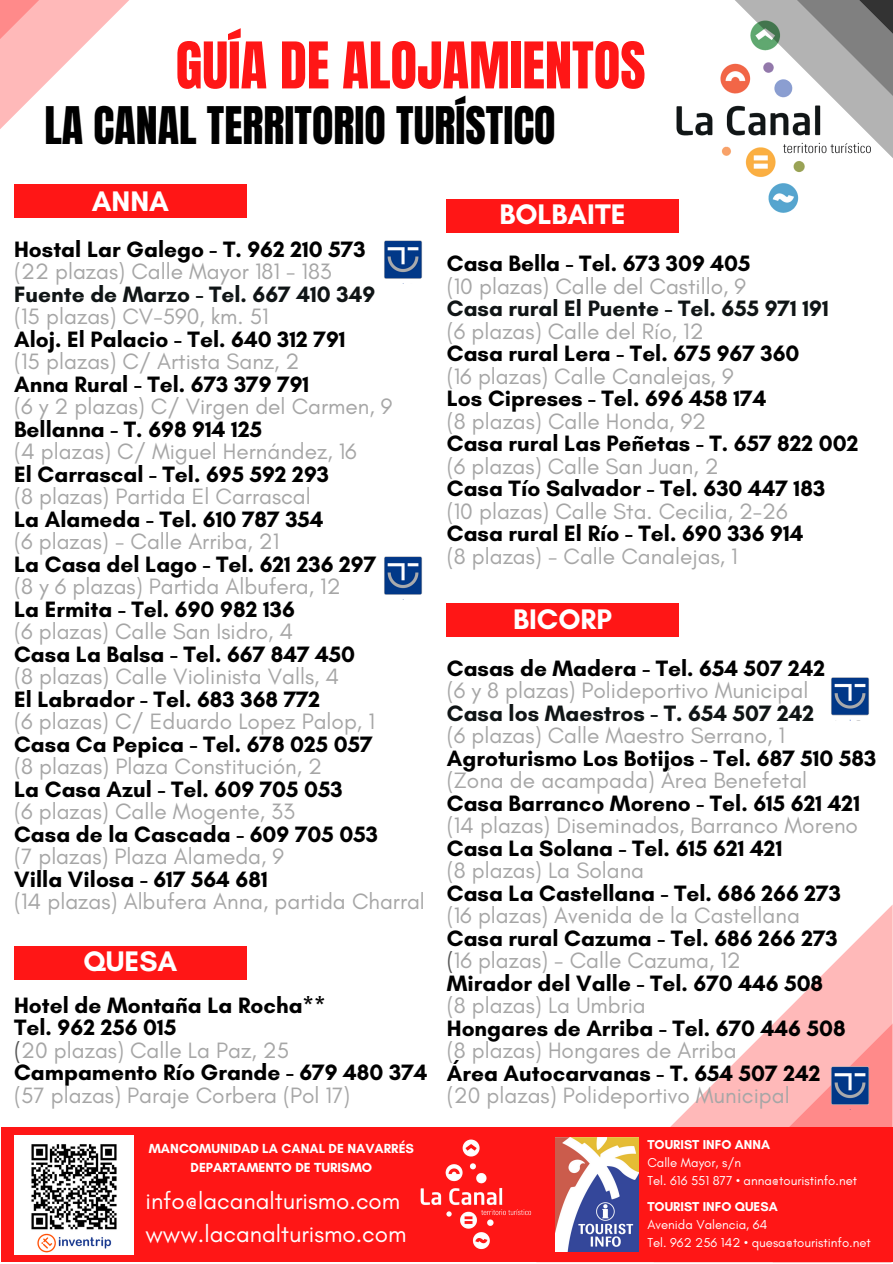
<style>
.page{position:relative;width:893px;height:1264px;background:#fff}
.page>*{position:absolute;margin:0;border:0;box-sizing:border-box;transform-origin:0 0}
.t1{font:54.75px "Anton";color:#ff1616}
.t2{font:44.1px "Anton";color:#000}
.t3{font:700 28.8px "Glacial Indifference";color:#fff}
.t4{font:24.15px "Glacial Indifference";color:#fff}
.t5{font:22.65px "Glacial Indifference";color:#a6a6a6}
.t6{font:700 22.65px "Glacial Indifference";color:#000}
.t7{font:700 22.65px "Glacial Indifference";color:#101516}
.t8{font:700 13.35px "Glacial Indifference";color:#fff}
.t9{font:13.05px "Glacial Indifference";color:#fff}
.t10{font:700 13.05px "Glacial Indifference";color:#fff}
.s1{color:#545454}
</style>
<div class="page">
<img style="left:676px;top:75px;width:123px;height:143px">
<svg style="left:774px;top:905px;width:118px;height:118px"></svg>
<svg style="left:670px;top:1023px;width:222px;height:104px;fill:#ffb9b9"></svg>
<div style="left:1px;top:1127px;width:891px;height:135px;background:#ff1616"></div>
<img style="left:420px;top:1139px;width:112px;height:111px">
<img style="left:555px;top:1137px;width:84px;height:114px">
<img style="left:14px;top:1135px;width:119px;height:119px">
<svg style="left:721px;top:0;width:171px;height:173px"></svg>
<svg style="left:0;top:0;width:129px;height:129px"></svg>
<div style="left:14px;top:184px;width:233px;height:34px;background:#ff1616"></div>
<div style="left:446px;top:199px;width:232px;height:33px;background:#ff1616"></div>
<div style="left:446px;top:603px;width:232px;height:34px;background:#ff1616"></div>
<img style="left:384px;top:556px;width:38px;height:39px">
<img style="left:384px;top:240px;width:38px;height:44px">
<img style="left:831px;top:677px;width:38px;height:43px">
<img style="left:826px;top:1062px;width:52px;height:47px">
<div style="left:14px;top:945px;width:233px;height:34px;background:#ff1616"></div>
<p class="t1" style="left:176px;top:26px;width:471px">GUÍA DE ALOJAMIENTOS</p>
<p class="t2" style="left:44px;top:94px;width:513px">LA CANAL TERRITORIO TURÍSTICO</p>
<p class="t3" style="left:92px;top:183px;width:79px">ANNA</p>
<p class="t6" style="left:14px;top:235px;width:353px">Hostal Lar Galego - T. 962 210 573</p>
<p class="t5" style="left:14px;top:258px;width:319px">(22 plazas) Calle Mayor 181 - 183</p>
<p class="t7" style="left:14px;top:280px;width:362px">Fuente de Marzo - Tel. 667 410 349</p>
<p class="t5" style="left:14px;top:303px;width:256px">(15 plazas) CV-590, km. 51</p>
<p class="t6" style="left:14px;top:325px;width:333px">Aloj. El Palacio - Tel. 640 312 791</p>
<p class="t5" style="left:14px;top:348px;width:287px">(15 plazas) C/ Artista Sanz, 2</p>
<p class="t6" style="left:14px;top:370px;width:296px">Anna Rural - Tel. 673 379 791</p>
<p class="t5" style="left:14px;top:393px;width:379px">(6 y 2 plazas) C/ Virgen del Carmen, 9</p>
<p class="t6" style="left:14px;top:415px;width:249px">Bellanna - T. 698 914 125</p>
<p class="t5" style="left:14px;top:438px;width:344px">(4 plazas) C/ Miguel Hernández, 16</p>
<p class="t6" style="left:14px;top:460px;width:316px">El Carrascal - Tel. 695 592 293</p>
<p class="t5" style="left:14px;top:482px;width:298px">(8 plazas) Partida El Carrascal</p>
<p class="t6" style="left:14px;top:505px;width:311px">La Alameda - Tel. 610 787 354</p>
<p class="t5" style="left:14px;top:527px;width:266px">(6 plazas) - Calle Arriba, 21</p>
<p class="t6" style="left:14px;top:550px;width:363px">La Casa del Lago - Tel. 621 236 297</p>
<p class="t5" style="left:14px;top:572px;width:328px">(8 y 6 plazas) Partida Albufera, 12</p>
<p class="t6" style="left:14px;top:595px;width:282px">La Ermita - Tel. 690 982 136</p>
<p class="t5" style="left:14px;top:617px;width:280px">(6 plazas) Calle San Isidro, 4</p>
<p class="t6" style="left:14px;top:640px;width:342px">Casa La Balsa - Tel. 667 847 450</p>
<p class="t5" style="left:14px;top:662px;width:326px">(8 plazas) Calle Violinista Valls, 4</p>
<p class="t6" style="left:14px;top:685px;width:308px">El Labrador - Tel. 683 368 772</p>
<p class="t5" style="left:14px;top:707px;width:362px">(6 plazas) C/ Eduardo Lopez Palop, 1</p>
<p class="t6" style="left:14px;top:730px;width:360px">Casa Ca Pepica - Tel. 678 025 057</p>
<p class="t5" style="left:14px;top:752px;width:309px">(8 plazas) Plaza Constitución, 2</p>
<p class="t6" style="left:14px;top:775px;width:330px">La Casa Azul - Tel. 609 705 053</p>
<p class="t5" style="left:14px;top:797px;width:282px">(6 plazas) Calle Mogente, 33</p>
<p class="t6" style="left:14px;top:820px;width:365px">Casa de la Cascada - 609 705 053</p>
<p class="t5" style="left:14px;top:842px;width:271px">(7 plazas) Plaza Alameda, 9</p>
<p class="t6" style="left:14px;top:865px;width:255px">Villa Vilosa - 617 564 681</p>
<p class="t5" style="left:14px;top:887px;width:412px">(14 plazas) Albufera Anna, partida Charral</p>
<p class="t3" style="left:83px;top:943px;width:95px">QUESA</p>
<p class="t6" style="left:14px;top:991px;width:313px">Hotel de Montaña La Rocha**</p>
<p class="t6" style="left:14px;top:1013px;width:164px">Tel. 962 256 015</p>
<p class="t5" style="left:14px;top:1036px;width:276px"><span class="s1">(</span>20 plazas) Calle La Paz, 25</p>
<p class="t6" style="left:14px;top:1058px;width:415px">Campamento Río Grande - 679 480 374</p>
<p class="t5" style="left:14px;top:1081px;width:337px">(57 plazas) Paraje Corbera (Pol 17)</p>
<p class="t8" style="left:149px;top:1140px;width:267px">MANCOMUNIDAD LA CANAL DE NAVARRÉS</p>
<p class="t8" style="left:190px;top:1159px;width:183px">DEPARTAMENTO DE TURISMO</p>
<p class="t4" style="left:145px;top:1185px;width:256px">info@lacanalturismo.com</p>
<p class="t4" style="left:145px;top:1219px;width:262px">www.lacanalturismo.com</p>
<p class="t3" style="left:499px;top:197px;width:128px">BOLBAITE</p>
<p class="t6" style="left:447px;top:250px;width:305px">Casa Bella - Tel. 673 309 405</p>
<p class="t5" style="left:447px;top:272px;width:301px">(10 plazas) Calle del Castillo, 9</p>
<p class="t7" style="left:447px;top:295px;width:383px">Casa rural El Puente - Tel. 655 971 191</p>
<p class="t5" style="left:447px;top:317px;width:258px">(6 plazas) Calle del Río, 12</p>
<p class="t6" style="left:447px;top:339px;width:354px">Casa rural Lera - Tel. 675 967 360</p>
<p class="t5" style="left:447px;top:362px;width:288px">(16 plazas) Calle Canalejas, 9</p>
<p class="t6" style="left:447px;top:384px;width:321px">Los Cipreses - Tel. 696 458 174</p>
<p class="t5" style="left:447px;top:407px;width:261px">(8 plazas) Calle Honda, 92</p>
<p class="t6" style="left:447px;top:429px;width:413px">Casa rural Las Peñetas - T. 657 822 002</p>
<p class="t5" style="left:447px;top:452px;width:273px">(6 plazas) Calle San Juan, 2</p>
<p class="t6" style="left:447px;top:474px;width:380px">Casa Tío Salvador - Tel. 630 447 183</p>
<p class="t5" style="left:447px;top:497px;width:342px">(10 plazas) Calle Sta. Cecilia, 2-26</p>
<p class="t6" style="left:447px;top:519px;width:358px">Casa rural El Río - Tel. 690 336 914</p>
<p class="t5" style="left:447px;top:542px;width:292px">(8 plazas) - Calle Canalejas, 1</p>
<p class="t3" style="left:513px;top:601px;width:100px">BICORP</p>
<p class="t6" style="left:447px;top:654px;width:380px">Casas de Madera - Tel. 654 507 242</p>
<p class="t5" style="left:447px;top:676px;width:363px">(6 y 8 plazas) Polideportivo Municipal</p>
<p class="t7" style="left:447px;top:699px;width:369px">Casa los Maestros - T. 654 507 242</p>
<p class="t5" style="left:447px;top:721px;width:339px">(6 plazas) Calle Maestro Serrano, 1</p>
<p class="t6" style="left:447px;top:744px;width:431px">Agroturismo Los Botijos - Tel. 687 510 583</p>
<p class="t5" style="left:447px;top:766px;width:362px">(Zona de acampada) Área Benefetal</p>
<p class="t6" style="left:447px;top:789px;width:415px">Casa Barranco Moreno - Tel. 615 621 421</p>
<p class="t5" style="left:447px;top:811px;width:412px">(14 plazas) Diseminados, Barranco Moreno</p>
<p class="t6" style="left:447px;top:834px;width:337px">Casa La Solana - Tel. 615 621 421</p>
<p class="t5" style="left:447px;top:856px;width:199px">(8 plazas) La Solana</p>
<p class="t6" style="left:447px;top:879px;width:395px">Casa La Castellana - Tel. 686 266 273</p>
<p class="t5" style="left:447px;top:901px;width:354px">(16 plazas) Avenida de la Castellana</p>
<p class="t6" style="left:447px;top:924px;width:392px">Casa rural Cazuma - Tel. 686 266 273</p>
<p class="t5" style="left:447px;top:946px;width:295px"><span class="s1">(</span>16 plazas) - Calle Cazuma, 12</p>
<p class="t6" style="left:447px;top:969px;width:378px">Mirador del Valle - Tel. 670 446 508</p>
<p class="t5" style="left:447px;top:991px;width:200px">(8 plazas) La Umbria</p>
<p class="t6" style="left:447px;top:1014px;width:400px">Hongares de Arriba - Tel. 670 446 508</p>
<p class="t5" style="left:447px;top:1036px;width:291px">(8 plazas) Hongares de Arriba</p>
<p class="t6" style="left:447px;top:1059px;width:375px">Área Autocarvanas - T. 654 507 242</p>
<p class="t5" style="left:447px;top:1081px;width:344px">(20 plazas) Polideportivo Municipal</p>
<p class="t10" style="left:647px;top:1136px;width:124px">TOURIST INFO ANNA</p>
<p class="t9" style="left:647px;top:1154px;width:95px">Calle Mayor, s/n</p>
<p class="t9" style="left:647px;top:1172px;width:211px">Tel. 616 551 877 • anna@touristinfo.net</p>
<p class="t10" style="left:647px;top:1198px;width:132px">TOURIST INFO QUESA</p>
<p class="t9" style="left:647px;top:1216px;width:122px">Avenida Valencia, 64</p>
<p class="t9" style="left:647px;top:1234px;width:225px">Tel. 962 256 142 • quesa@touristinfo.net</p>
</div>
